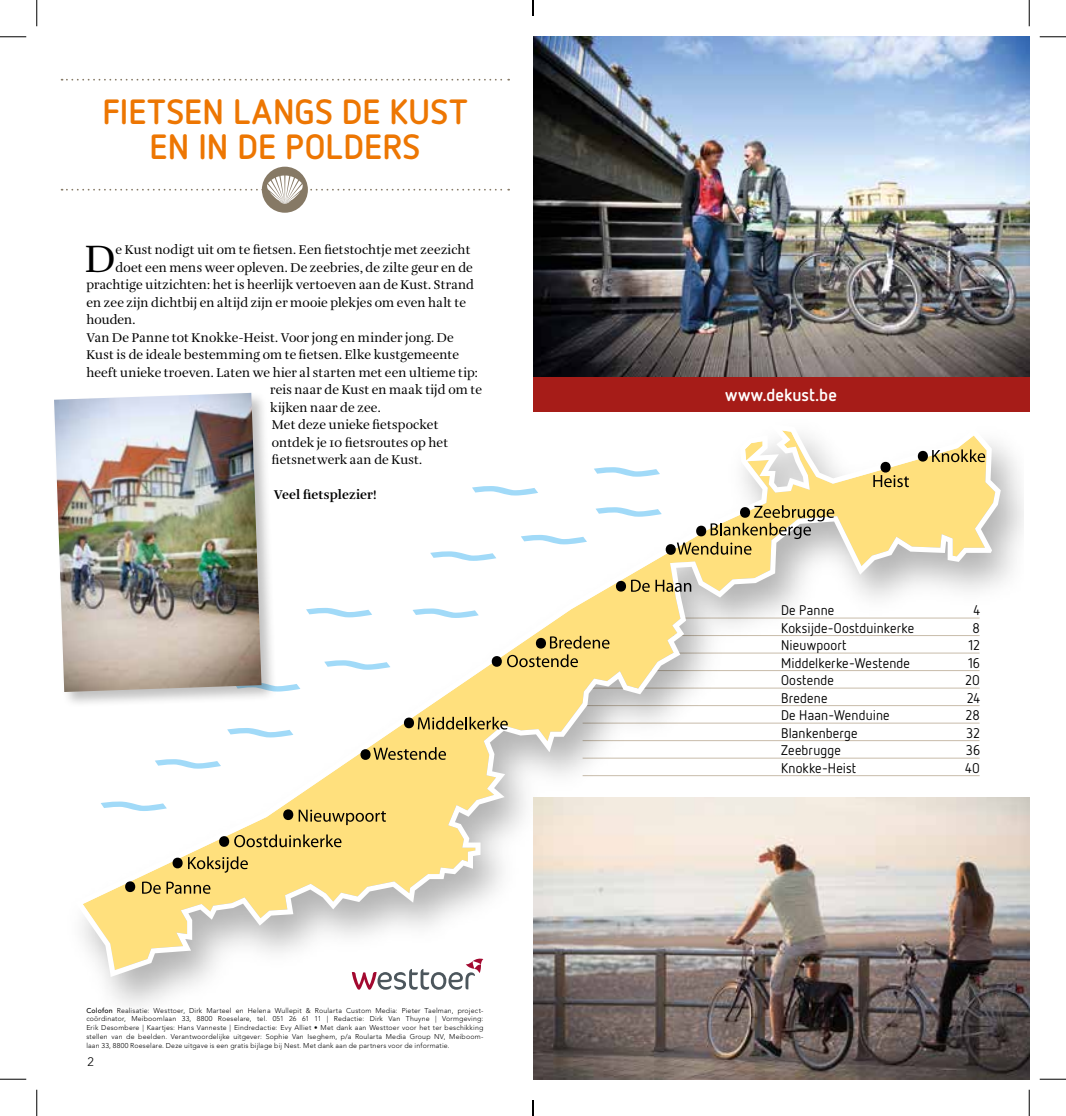
<style>
.page{position:relative;width:1066px;height:1116px;background:#fff}
.page>*{position:absolute;margin:0;border:0;box-sizing:border-box;transform-origin:0 0}
.t1{font:39.38px "Amalia";color:#000}
.t2{font:700 35px/35px "Netto OT";letter-spacing:.01em;color:#ed7602;text-align:center}
.t3{font:700 17.5px "Netto OT";letter-spacing:.01em;color:#fff}
.t4{font:14px "Netto OT";letter-spacing:.01em;color:#000}
.t5{font:13.12px "Amalia";letter-spacing:.005em;color:#000}
.t6{font:700 13.12px "Amalia";letter-spacing:.01em;color:#000}
.t7{font:300 12.25px "Avenir LT";color:#000}
.t8{font:300 7px/8.8px "Avenir LT";letter-spacing:.025em;color:#000;text-align:justify}
.s1{font-weight:500}
</style>
<div class="page">
<img style="left:104px;top:446px;width:919px;height:560px">
<svg style="left:82px;top:430px;width:918px;height:546px"></svg>
<svg style="left:507px;top:654px;width:71px;height:13px"></svg>
<svg style="left:418px;top:716px;width:90px;height:13px"></svg>
<svg style="left:373px;top:747px;width:73px;height:12px"></svg>
<svg style="left:299px;top:809px;width:87px;height:16px"></svg>
<svg style="left:234px;top:834px;width:107px;height:13px"></svg>
<svg style="left:188px;top:856px;width:60px;height:16px"></svg>
<svg style="left:142px;top:881px;width:68px;height:12px"></svg>
<svg style="left:550px;top:635px;width:59px;height:13px"></svg>
<svg style="left:631px;top:579px;width:60px;height:12px"></svg>
<svg style="left:677px;top:505px;width:157px;height:49px"></svg>
<svg style="left:873px;top:475px;width:36px;height:12px"></svg>
<svg style="left:932px;top:449px;width:53px;height:13px"></svg>
<svg style="left:101px;top:801px;width:66px;height:9px"></svg>
<svg style="left:155px;top:759px;width:66px;height:9px"></svg>
<svg style="left:227px;top:727px;width:66px;height:10px"></svg>
<svg style="left:278px;top:682px;width:22px;height:9px"></svg>
<svg style="left:324px;top:660px;width:66px;height:9px"></svg>
<svg style="left:306px;top:607px;width:66px;height:10px"></svg>
<svg style="left:412px;top:608px;width:67px;height:10px"></svg>
<svg style="left:430px;top:551px;width:66px;height:10px"></svg>
<svg style="left:521px;top:535px;width:66px;height:9px"></svg>
<svg style="left:472px;top:486px;width:66px;height:9px"></svg>
<svg style="left:594px;top:467px;width:66px;height:9px"></svg>
<svg style="left:595px;top:507px;width:67px;height:9px"></svg>
<div style="left:492px;top:656px;width:10px;height:10px;background:#000;border-radius:50%"></div>
<div style="left:404px;top:717px;width:10px;height:11px;background:#000;border-radius:50%"></div>
<div style="left:360px;top:749px;width:10px;height:10px;background:#000;border-radius:50%"></div>
<div style="left:283px;top:809px;width:10px;height:10px;background:#000;border-radius:50%"></div>
<div style="left:219px;top:836px;width:10px;height:10px;background:#000;border-radius:50%"></div>
<div style="left:173px;top:857px;width:10px;height:11px;background:#000;border-radius:50%"></div>
<div style="left:125px;top:881px;width:10px;height:10px;background:#000;border-radius:50%"></div>
<div style="left:616px;top:580px;width:10px;height:11px;background:#000;border-radius:50%"></div>
<div style="left:665px;top:544px;width:11px;height:10px;background:#000;border-radius:50%"></div>
<div style="left:696px;top:525px;width:10px;height:11px;background:#000;border-radius:50%"></div>
<div style="left:740px;top:507px;width:10px;height:10px;background:#000;border-radius:50%"></div>
<div style="left:880px;top:462px;width:10px;height:10px;background:#000;border-radius:50%"></div>
<div style="left:918px;top:451px;width:10px;height:10px;background:#000;border-radius:50%"></div>
<div style="left:536px;top:637px;width:10px;height:11px;background:#000;border-radius:50%"></div>
<svg style="left:62px;top:79px;width:447px;height:2px"></svg>
<div style="left:262px;top:167px;width:46px;height:46px;background:#867965;border-radius:50%"></div>
<div style="left:52px;top:391px;width:226px;height:316px;background:#000;opacity:.25"></div>
<img style="left:54px;top:393px;width:207px;height:299px">
<div style="left:533px;top:377px;width:496px;height:35px;background:#a61c18"></div>
<img style="left:533px;top:37px;width:496px;height:340px">
<img style="left:533px;top:797px;width:496px;height:281px">
<svg style="left:62px;top:175px;width:447px;height:29px"></svg>
<svg style="left:352px;top:958px;width:131px;height:31px"></svg>
<svg style="left:0;top:36px;width:26px;height:1px"></svg>
<svg style="left:1039px;top:36px;width:27px;height:1px"></svg>
<svg style="left:0;top:1078px;width:26px;height:1px"></svg>
<svg style="left:1039px;top:1078px;width:27px;height:1px"></svg>
<svg style="left:36px;top:0;width:1px;height:26px"></svg>
<svg style="left:36px;top:1089px;width:1px;height:26px"></svg>
<svg style="left:1029px;top:0;width:1px;height:26px"></svg>
<svg style="left:1029px;top:1089px;width:1px;height:26px"></svg>
<svg style="left:532px;top:0;width:2px;height:16px"></svg>
<svg style="left:532px;top:1100px;width:2px;height:15px"></svg>
<h2 class="t2" style="left:102px;top:93px;width:366px">FIETSEN LANGS DE KUST<br>EN IN DE POLDERS</h2>
<h1 class="t1" style="left:85px;top:237px;width:32px">D</h1>
<p class="t5" style="left:116px;top:242px;width:356px">e Kust nodigt uit om te fietsen. Een fietstochtje met zeezicht</p>
<p class="t5" style="left:116px;top:260px;width:359px">doet een mens weer opleven. De zeebries, de zilte geur en de</p>
<p class="t5" style="left:86px;top:277px;width:389px">prachtige uitzichten: het is heerlijk vertoeven aan de Kust. Strand</p>
<p class="t5" style="left:86px;top:295px;width:381px">en zee zijn dichtbij en altijd zijn er mooie plekjes om even halt te</p>
<p class="t5" style="left:86px;top:312px;width:51px">houden.</p>
<p class="t5" style="left:86px;top:330px;width:369px">Van De Panne tot Knokke-Heist. Voor jong en minder jong. De</p>
<p class="t5" style="left:86px;top:347px;width:374px">Kust is de ideale bestemming om te fietsen. Elke kustgemeente</p>
<p class="t5" style="left:86px;top:365px;width:393px">heeft unieke troeven. Laten we hier al starten met een ultieme tip:</p>
<p class="t5" style="left:270px;top:382px;width:213px">reis naar de Kust en maak tijd om te</p>
<p class="t5" style="left:270px;top:400px;width:112px">kijken naar de zee.</p>
<p class="t5" style="left:272px;top:417px;width:168px">Met deze unieke fietspocket</p>
<p class="t5" style="left:272px;top:435px;width:178px">ontdek je 10 fietsroutes op het</p>
<p class="t5" style="left:272px;top:452px;width:152px">fietsnetwerk aan de Kust.</p>
<p class="t6" style="left:274px;top:487px;width:104px">Veel fietsplezier!</p>
<p class="t8" style="left:86px;top:1005px;width:398px"><span class="s1">Colofon</span> Realisatie: Westtoer, Dirk Marteel en Helena Wullepit &amp; Roularta Custom Media: Pieter Taelman, project&shy;coördinator, Meiboomlaan 33, 8800 Roeselare, tel. 051 26 61 11 | Redactie: Dirk Van Thuyne | Vormgeving:<br>Erik Desombere | Kaartjes: Hans Vanneste | Eindredactie: Evy Alliet • Met dank aan Westtoer voor het ter beschikking stellen van de beelden. Verantwoordelijke uitgever: Sophie Van Iseghem, p/a Roularta Media Group NV, Meiboom&shy;laan 33, 8800 Roeselare. Deze uitgave is een gratis bijlage bij Nest. Met dank aan de partners voor de informatie.</p>
<p class="t7" style="left:88px;top:1054px;width:8px">2</p>
<h3 class="t3" style="left:725px;top:384px;width:113px">www.dekust.be</h3>
<p class="t4" style="left:781px;top:601px;width:55px">De Panne</p>
<p class="t4" style="left:973px;top:601px;width:8px">4</p>
<p class="t4" style="left:781px;top:619px;width:135px">Koksijde-Oostduinkerke</p>
<p class="t4" style="left:972px;top:619px;width:9px">8</p>
<p class="t4" style="left:781px;top:636px;width:67px">Nieuwpoort</p>
<p class="t4" style="left:968px;top:636px;width:13px">12</p>
<p class="t4" style="left:781px;top:654px;width:130px">Middelkerke-Westende</p>
<p class="t4" style="left:968px;top:654px;width:13px">16</p>
<p class="t4" style="left:781px;top:671px;width:54px">Oostende</p>
<p class="t4" style="left:965px;top:671px;width:16px">20</p>
<p class="t4" style="left:781px;top:689px;width:48px">Bredene</p>
<p class="t4" style="left:967px;top:689px;width:14px">24</p>
<p class="t4" style="left:781px;top:706px;width:110px">De Haan-Wenduine</p>
<p class="t4" style="left:966px;top:706px;width:16px">28</p>
<p class="t4" style="left:781px;top:724px;width:78px">Blankenberge</p>
<p class="t4" style="left:966px;top:724px;width:15px">32</p>
<p class="t4" style="left:781px;top:741px;width:62px">Zeebrugge</p>
<p class="t4" style="left:966px;top:741px;width:15px">36</p>
<p class="t4" style="left:781px;top:759px;width:77px">Knokke-Heist</p>
<p class="t4" style="left:965px;top:759px;width:16px">40</p>
</div>
